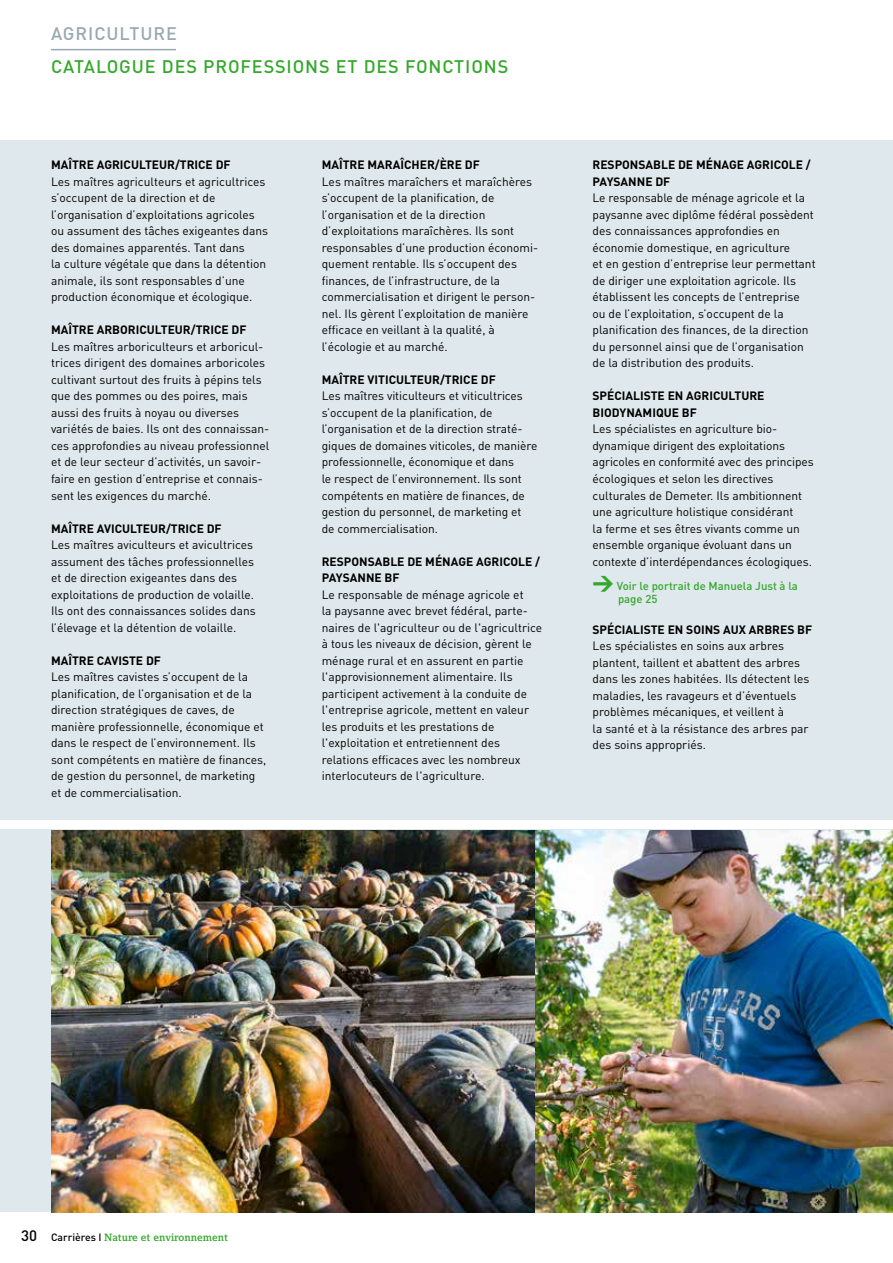
<style>
.page{position:relative;width:893px;height:1263px;background:#fff}
.page>*{position:absolute;margin:0;border:0;box-sizing:border-box;transform-origin:0 0}
.t1{font:500 18px "DIN";letter-spacing:.05em;color:#34a82b}
.t2{font:500 18px "DIN";letter-spacing:.05em;color:#98a9b1}
.t3{font:12px/16.5px "DIN";color:#000}
.t4{font:700 12px/16.5px "DIN";color:#000}
.t5{font:500 11.4px/13.5px "DIN";color:#34a82b}
.t6{font:700 10.5px "Compatil Letter LT";color:#34a82b}
.s1{font-weight:900;font-size:21px}
.s2{font-family:"DIN";font-weight:500;font-size:15px;color:#000}
.s3{font-family:"DIN";font-weight:500;color:#000}
</style>
<div class="page">
<div style="left:0;top:829px;width:893px;height:383px;background:#dfe8ec"></div>
<hr style="left:51px;top:49px;width:125px;height:1px;background:#98a9b1">
<div style="left:0;top:140px;width:893px;height:680px;background:#dfe8ec"></div>
<img style="left:51px;top:830px;width:485px;height:383px">
<img style="left:536px;top:830px;width:357px;height:383px">
<h1 class="t2" style="left:51px;top:22px;width:127px">AGRICULTURE</h1>
<h1 class="t1" style="left:51px;top:55px;width:459px">CATALOGUE DES PROFESSIONS ET DES FONCTIONS</h1>
<p class="t4" style="left:51px;top:156px;width:181px">MAÎTRE AGRICULTEUR/TRICE DF</p>
<p class="t3" style="left:51px;top:173px;width:219px">Les maîtres agriculteurs et agricultrices s’occupent de la direction et de l’organisation d’exploitations agricoles ou assument des tâches exigeantes dans des domaines apparentés. Tant dans<br>la culture végétale que dans la détention animale, ils sont responsables d’une production économique et écologique.</p>
<p class="t4" style="left:51px;top:321px;width:197px">MAÎTRE ARBORICULTEUR/TRICE DF</p>
<p class="t3" style="left:51px;top:338px;width:220px">Les maîtres arboriculteurs et arboricul&shy;trices dirigent des domaines arboricoles cultivant surtout des fruits à pépins tels que des pommes ou des poires, mais aussi des fruits à noyau ou diverses variétés de baies. Ils ont des connaissan&shy;ces approfondies au niveau professionnel et de leur secteur d’activités, un savoir&shy;faire en gestion d’entreprise et connais&shy;sent les exigences du marché.</p>
<p class="t4" style="left:51px;top:519px;width:172px">MAÎTRE AVICULTEUR/TRICE DF</p>
<p class="t3" style="left:51px;top:536px;width:206px">Les maîtres aviculteurs et avicultrices assument des tâches professionnelles et de direction exigeantes dans des exploitations de production de volaille.<br>Ils ont des connaissances solides dans l’élevage et la détention de volaille.</p>
<p class="t4" style="left:51px;top:651px;width:111px">MAÎTRE CAVISTE DF</p>
<p class="t3" style="left:51px;top:668px;width:217px">Les maîtres cavistes s’occupent de la planification, de l’organisation et de la direction stratégiques de caves, de manière professionnelle, économique et dans le respect de l’environnement. Ils sont compétents en matière de finances, de gestion du personnel, de marketing et de commercialisation.</p>
<p class="t4" style="left:322px;top:156px;width:160px">MAÎTRE MARAÎCHER/ÈRE DF</p>
<p class="t3" style="left:322px;top:173px;width:218px">Les maîtres maraîchers et maraîchères s’occupent de la planification, de l’organisation et de la direction d’exploitations maraîchères. Ils sont responsables d’une production économi&shy;quement rentable. Ils s’occupent des finances, de l’infrastructure, de la commercialisation et dirigent le person&shy;nel. Ils gèrent l’exploitation de manière efficace en veillant à la qualité, à l’écologie et au marché.</p>
<p class="t4" style="left:322px;top:371px;width:175px">MAÎTRE VITICULTEUR/TRICE DF</p>
<p class="t3" style="left:322px;top:388px;width:217px">Les maîtres viticulteurs et viticultrices s’occupent de la planification, de l’organisation et de la direction straté&shy;giques de domaines viticoles, de manière professionnelle, économique et dans<br>le respect de l’environnement. Ils sont compétents en matière de finances, de gestion du personnel, de marketing et<br>de commercialisation.</p>
<p class="t4" style="left:322px;top:552px;width:220px">RESPONSABLE DE MÉNAGE AGRICOLE /<br>PAYSANNE BF</p>
<p class="t3" style="left:322px;top:586px;width:222px">Le responsable de ménage agricole et<br>la paysanne avec brevet fédéral, parte&shy;naires de l'agriculteur ou de l'agricultrice à tous les niveaux de décision, gèrent le ménage rural et en assurent en partie l'approvisionnement alimentaire. Ils participent activement à la conduite de l'entreprise agricole, mettent en valeur les produits et les prestations de l'exploitation et entretiennent des relations efficaces avec les nombreux interlocuteurs de l'agriculture.</p>
<p class="t4" style="left:592px;top:156px;width:220px">RESPONSABLE DE MÉNAGE AGRICOLE /<br>PAYSANNE DF</p>
<p class="t3" style="left:592px;top:190px;width:225px">Le responsable de ménage agricole et la paysanne avec diplôme fédéral possèdent des connaissances approfondies en économie domestique, en agriculture<br>et en gestion d’entreprise leur permettant de diriger une exploitation agricole. Ils établissent les concepts de l’entreprise ou de l’exploitation, s’occupent de la planification des finances, de la direction du personnel ainsi que de l’organisation de la distribution des produits.</p>
<p class="t4" style="left:592px;top:387px;width:173px">SPÉCIALISTE EN AGRICULTURE<br>BIODYNAMIQUE BF</p>
<p class="t3" style="left:592px;top:421px;width:223px">Les spécialistes en agriculture bio&shy;dynamique dirigent des exploitations agricoles en conformité avec des principes écologiques et selon les directives culturales de Demeter. Ils ambitionnent une agriculture holistique considérant<br>la ferme et ses êtres vivants comme un ensemble organique évoluant dans un contexte d’interdépendances écologiques.</p>
<p class="t5" style="left:618px;top:578px;width:181px;text-indent:-26px"><span class="s1">&gt;</span> Voir le portrait de Manuela Just à la page 25</p>
<p class="t4" style="left:592px;top:621px;width:221px">SPÉCIALISTE EN SOINS AUX ARBRES BF</p>
<p class="t3" style="left:592px;top:637px;width:218px">Les spécialistes en soins aux arbres plantent, taillent et abattent des arbres dans les zones habitées. Ils détectent les maladies, les ravageurs et d’éventuels problèmes mécaniques, et veillent à<br>la santé et à la résistance des arbres par des soins appropriés.</p>
<p class="t6" style="left:21px;top:1231px;width:208px"><span class="s2">30</span> <span class="s3">Carrières I</span> Nature et environnement</p>
</div>
